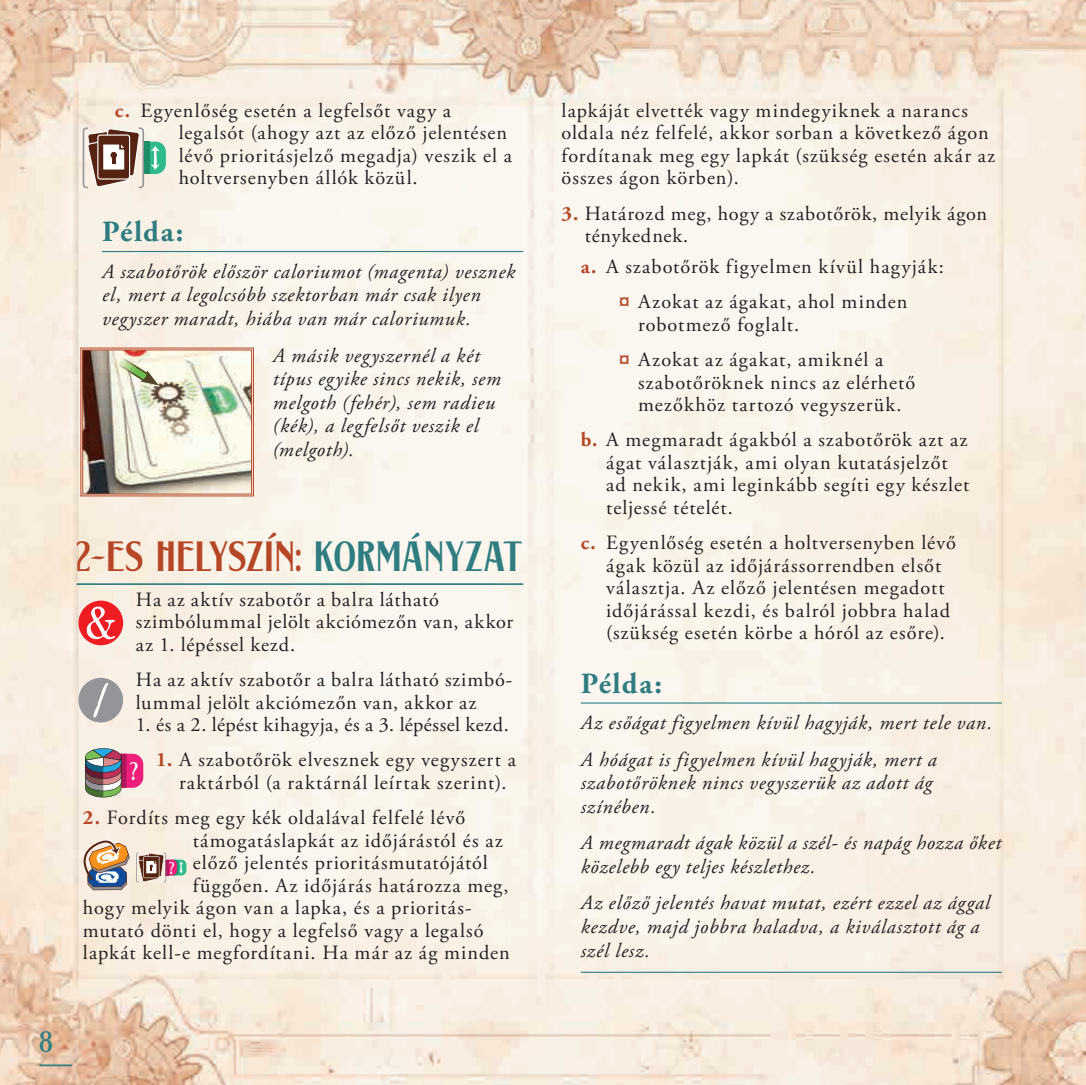
<style>
.page{position:relative;width:1086px;height:1085px;background:#fff}
.page>*{position:absolute;margin:0;border:0;box-sizing:border-box;transform-origin:0 0}
.t1{font:45px "LHF Fine Cut";letter-spacing:.005em;color:#b54726}
.t2{font:31.5px "LHF Fine Cut";color:#307d81}
.t3{font:700 29.25px "Adobe Garamond Pro";letter-spacing:.045em;color:#307d81}
.t4{font:27px "LHF Fine Cut";color:#fff}
.t5{font:20.25px/22.5px "Adobe Garamond Pro";letter-spacing:.05em;color:#231f20}
.t6{font:italic 20.25px/23.6px "Adobe Garamond Pro";letter-spacing:.04em;color:#231f20}
.t7{font:20.25px "Adobe Garamond Pro";letter-spacing:.025em;color:#231f20}
.t8{font:18px "LHF Fine Cut";color:#fff}
.s1{font-weight:700;color:#b54726}
.s2{color:#307d81}
</style>
<div class="page">
<img style="left:0;top:0;width:1085px;height:1084px">
<hr style="left:40px;top:1064px;width:32px;height:1px;background:#307d81">
<hr style="left:102px;top:251px;width:421px;height:1px;background:#307d81">
<hr style="left:77px;top:583px;width:446px;height:2px;background:#307d81">
<hr style="left:580px;top:702px;width:421px;height:1px;background:#307d81">
<hr style="left:580px;top:971px;width:421px;height:1px;background:#307d81">
<div style="left:78px;top:600px;width:45px;height:45px;background:#ee1d23;border-radius:50%"></div>
<svg style="left:87px;top:606px;width:28px;height:33px"></svg>
<div style="left:78px;top:677px;width:45px;height:45px;background:#939598;border-radius:50%"></div>
<svg style="left:93px;top:682px;width:15px;height:35px"></svg>
<svg style="left:80px;top:346px;width:174px;height:150px"></svg>
<div style="left:105px;top:753px;width:38px;height:34px;background:#ee1e7b;border-radius:11px"></div>
<svg style="left:85px;top:748px;width:41px;height:49px"></svg>
<svg style="left:83px;top:127px;width:83px;height:61px"></svg>
<svg style="left:84px;top:839px;width:46px;height:51px"></svg>
<svg style="left:136px;top:852px;width:50px;height:30px"></svg>
<p class="t5" style="left:179px;top:100px;width:335px;text-indent:-64px"><span class="s1">c.</span> Egyenlőség esetén a legfelsőt vagy a legalsót (ahogy azt az előző jelentésen lévő prioritásjelző megadja) veszik el a holtversenyben állók közül.</p>
<h3 class="t3" style="left:102px;top:215px;width:83px">Példa:</h3>
<p class="t6" style="left:102px;top:260px;width:414px">A szabotőrök először caloriumot (magenta) vesznek el, mert a legolcsóbb szektorban már csak ilyen vegyszer maradt, hiába van már caloriumuk.</p>
<p class="t6" style="left:273px;top:344px;width:230px">A másik vegyszernél a két típus egyike sincs nekik, sem melgoth (fehér), sem radieu (kék), a legfelsőt veszik el (melgoth).</p>
<h1 class="t1" style="left:77px;top:531px;width:447px">2-ES HELYSZÍN: <span class="s2">KORMÁNYZAT</span></h1>
<p class="t5" style="left:136px;top:588px;width:379px">Ha az aktív szabotőr a balra látható szimbólummal jelölt akciómezőn van, akkor az 1. lépéssel kezd.</p>
<p class="t5" style="left:136px;top:669px;width:378px">Ha az aktív szabotőr a balra látható szimbó&shy;lummal jelölt akciómezőn van, akkor az</p>
<p class="t7" style="left:136px;top:712px;width:374px">1. és a 2. lépést kihagyja, és a 3. lépéssel kezd.</p>
<p class="t5" style="left:179px;top:749px;width:338px;text-indent:-23px"><span class="s1">1.</span> A szabotőrök elvesznek egy vegyszert a raktárból (a raktárnál leírtak szerint).</p>
<p class="t5" style="left:83px;top:807px;width:384px"><span class="s1">2.</span> Fordíts meg egy kék oldalával felfelé lévő</p>
<p class="t5" style="left:193px;top:829px;width:311px">támogatáslapkát az időjárástól és az</p>
<p class="t5" style="left:193px;top:852px;width:297px">előző jelentés prioritásmutatójától</p>
<p class="t5" style="left:193px;top:874px;width:317px">függően. Az időjárás határozza meg,</p>
<p class="t5" style="left:83px;top:897px;width:390px">hogy melyik ágon van a lapka, és a prioritás-</p>
<p class="t5" style="left:83px;top:919px;width:402px">mutató dönti el, hogy a legfelső vagy a legalsó</p>
<p class="t5" style="left:83px;top:942px;width:428px">lapkát kell-e megfordítani. Ha már az ág minden</p>
<h3 class="t4" style="left:129px;top:756px;width:10px">?</h3>
<p class="t8" style="left:169px;top:857px;width:7px">?</p>
<h2 class="t2" style="left:40px;top:1023px;width:15px">8</h2>
<p class="t5" style="left:561px;top:100px;width:435px">lapkáját elvették vagy mindegyiknek a narancs oldala néz felfelé, akkor sorban a következő ágon fordítanak meg egy lapkát (szükség esetén akár az összes ágon körben).</p>
<p class="t5" style="left:584px;top:203px;width:404px;text-indent:-23px"><span class="s1">3.</span> Határozd meg, hogy a szabotőrök, melyik ágon ténykednek.</p>
<p class="t5" style="left:580px;top:249px;width:364px;line-height:35.3px;text-align:center"><span class="s1">a.</span> A szabotőrök figyelmen kívül hagyják: <span class="s1">¤</span> Azokat az ágakat, ahol minden</p>
<p class="t5" style="left:619px;top:307px;width:266px;line-height:35.3px;text-indent:19px">robotmező foglalt.<br><span class="s1">¤</span> Azokat az ágakat, amiknél a</p>
<p class="t5" style="left:638px;top:371px;width:278px">szabotőröknek nincs az elérhető mezőkhöz tartozó vegyszerük.</p>
<p class="t5" style="left:606px;top:429px;width:364px;text-indent:-26px"><span class="s1">b.</span> A megmaradt ágakból a szabotőrök azt az ágat választják, ami olyan kutatásjelzőt ad nekik, ami leginkább segíti egy készlet teljessé tételét.</p>
<p class="t5" style="left:606px;top:532px;width:351px;text-indent:-26px"><span class="s1">c.</span> Egyenlőség esetén a holtversenyben lévő ágak közül az időjárássorrendben elsőt választja. Az előző jelentésen megadott időjárással kezdi, és balról jobbra halad (szükség esetén körbe a hóról az esőre).</p>
<h3 class="t3" style="left:580px;top:666px;width:83px">Példa:</h3>
<p class="t6" style="left:580px;top:705px;width:413px;line-height:36.4px">Az esőágat figyelmen kívül hagyják, mert tele van.<br>A hóágat is figyelmen kívül hagyják, mert a</p>
<p class="t6" style="left:580px;top:771px;width:353px">szabotőröknek nincs vegyszerük az adott ág színében.</p>
<p class="t6" style="left:580px;top:831px;width:422px">A megmaradt ágak közül a szél- és napág hozza őket közelebb egy teljes készlethez.</p>
<p class="t6" style="left:580px;top:891px;width:410px">Az előző jelentés havat mutat, ezért ezzel az ággal kezdve, majd jobbra haladva, a kiválasztott ág a szél lesz.</p>
</div>
